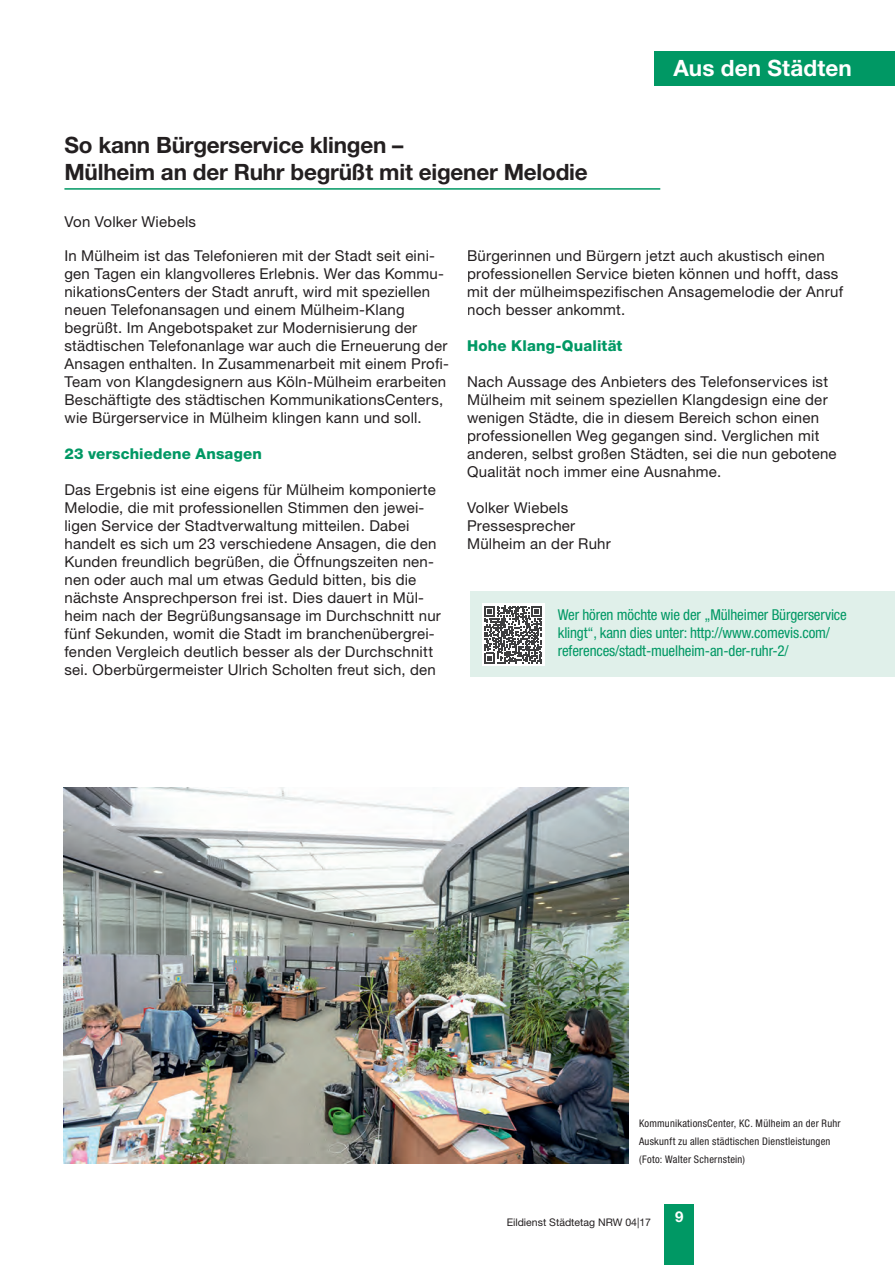
<style>
.page{position:relative;width:895px;height:1265px;background:#fff}
.page>*{position:absolute;margin:0;border:0;box-sizing:border-box;transform-origin:0 0}
.t1{font:700 22.5px/27px "Helvetica Neue LT Pro";letter-spacing:-.01em;color:#231f20}
.t2{font:700 22.5px "Helvetica Neue LT Pro";letter-spacing:.005em;color:#fff}
.t3{font:15px/18px "Helvetica Neue LT Pro";letter-spacing:.015em;color:#231f20}
.t4{font:condensed 15px/18px "Helvetica Neue LT Pro";letter-spacing:-.01em;color:#009864}
.t5{font:800 15px "Helvetica Neue LT Pro";letter-spacing:.01em;color:#009864}
.t6{font:700 15px "Helvetica Neue LT Pro";color:#fff}
.t7{font:condensed 10.5px/18px "Helvetica Neue LT Pro";letter-spacing:.02em;color:#231f20}
.t8{font:10.5px "Helvetica Neue LT Pro";color:#231f20}
</style>
<div class="page">
<div style="left:664px;top:1204px;width:30px;height:60px;background:#009864"></div>
<div style="left:654px;top:52px;width:240px;height:34px;background:#009864"></div>
<hr style="left:64px;top:188px;width:596px;height:2px;background:#009864">
<div style="left:470px;top:591px;width:424px;height:86px;background:#e0f0ea"></div>
<div style="left:482px;top:603px;width:62px;height:62px;background:#fff"></div>
<svg style="left:484px;top:605px;width:58px;height:58px"></svg>
<img style="left:64px;top:787px;width:564px;height:375px">
<h1 class="t1" style="left:64px;top:131px;width:524px">So kann Bürgerservice klingen –<br>Mülheim an der Ruhr begrüßt mit eigener Melodie</h1>
<p class="t3" style="left:64px;top:212px;width:133px">Von Volker Wiebels</p>
<h1 class="t2" style="left:673px;top:54px;width:180px">Aus den Städten</h1>
<p class="t3" style="left:64px;top:246px;width:386px">In Mülheim ist das Telefonieren mit der Stadt seit eini&shy;gen Tagen ein klangvolleres Erlebnis. Wer das Kommu&shy;nikationsCenters der Stadt anruft, wird mit speziellen neuen Telefonansagen und einem Mülheim-Klang<br>be grüßt. Im Angebotspaket zur Modernisierung der städtischen Telefonanlage war auch die Erneuerung der Ansagen enthalten. In Zusammenarbeit mit einem Profi-Team von Klangdesignern aus Köln-Mülheim erarbeiten Beschäftigte des städtischen KommunikationsCenters, wie Bürgerservice in Mülheim klingen kann und soll.</p>
<p class="t5" style="left:64px;top:444px;width:199px">23 verschiedene Ansagen</p>
<p class="t3" style="left:64px;top:480px;width:378px">Das Ergebnis ist eine eigens für Mülheim komponierte Melodie, die mit professionellen Stimmen den jewei&shy;ligen Service der Stadtverwaltung mitteilen. Dabei handelt es sich um 23 verschiedene Ansagen, die den Kunden freundlich begrüßen, die Öffnungszeiten nen&shy;nen oder auch mal um etwas Geduld bitten, bis die nächste Ansprechperson frei ist. Dies dauert in Mül&shy;heim nach der Begrüßungsansage im Durchschnitt nur fünf Sekunden, womit die Stadt im branchenübergrei&shy;fenden Vergleich deutlich besser als der Durchschnitt sei. Oberbürgermeister Ulrich Scholten freut sich, den</p>
<p class="t3" style="left:467px;top:246px;width:377px">Bürgerinnen und Bürgern jetzt auch akustisch einen professionellen Service bieten können und hofft, dass mit der mülheimspezifischen Ansagemelodie der Anruf noch besser ankommt.</p>
<p class="t5" style="left:467px;top:336px;width:157px">Hohe Klang-Qualität</p>
<p class="t3" style="left:467px;top:372px;width:371px">Nach Aussage des Anbieters des Telefonservices ist Mülheim mit seinem speziellen Klangdesign eine der wenigen Städte, die in diesem Bereich schon einen professionellen Weg gegangen sind. Verglichen mit anderen, selbst großen Städten, sei die nun gebotene Qualität noch immer eine Ausnahme.</p>
<p class="t3" style="left:467px;top:498px;width:145px">Volker Wiebels<br>Pressesprecher<br>Mülheim an der Ruhr</p>
<p class="t4" style="left:557px;top:605px;width:290px">Wer hören möchte wie der „Mülheimer Bürgerservice klingt“, kann dies unter: http://www.comevis.com/ references/stadt-muelheim-an-der-ruhr-2/</p>
<p class="t7" style="left:638px;top:1113px;width:203px">KommunikationsCenter, KC. Mülheim an der Ruhr<br>Auskunft zu allen städtischen Dienstleistungen (Foto: Walter Schernstein)</p>
<p class="t8" style="left:506px;top:1214px;width:146px">Eildienst Städtetag NRW 04|17</p>
<p class="t6" style="left:675px;top:1207px;width:10px">9</p>
</div>
